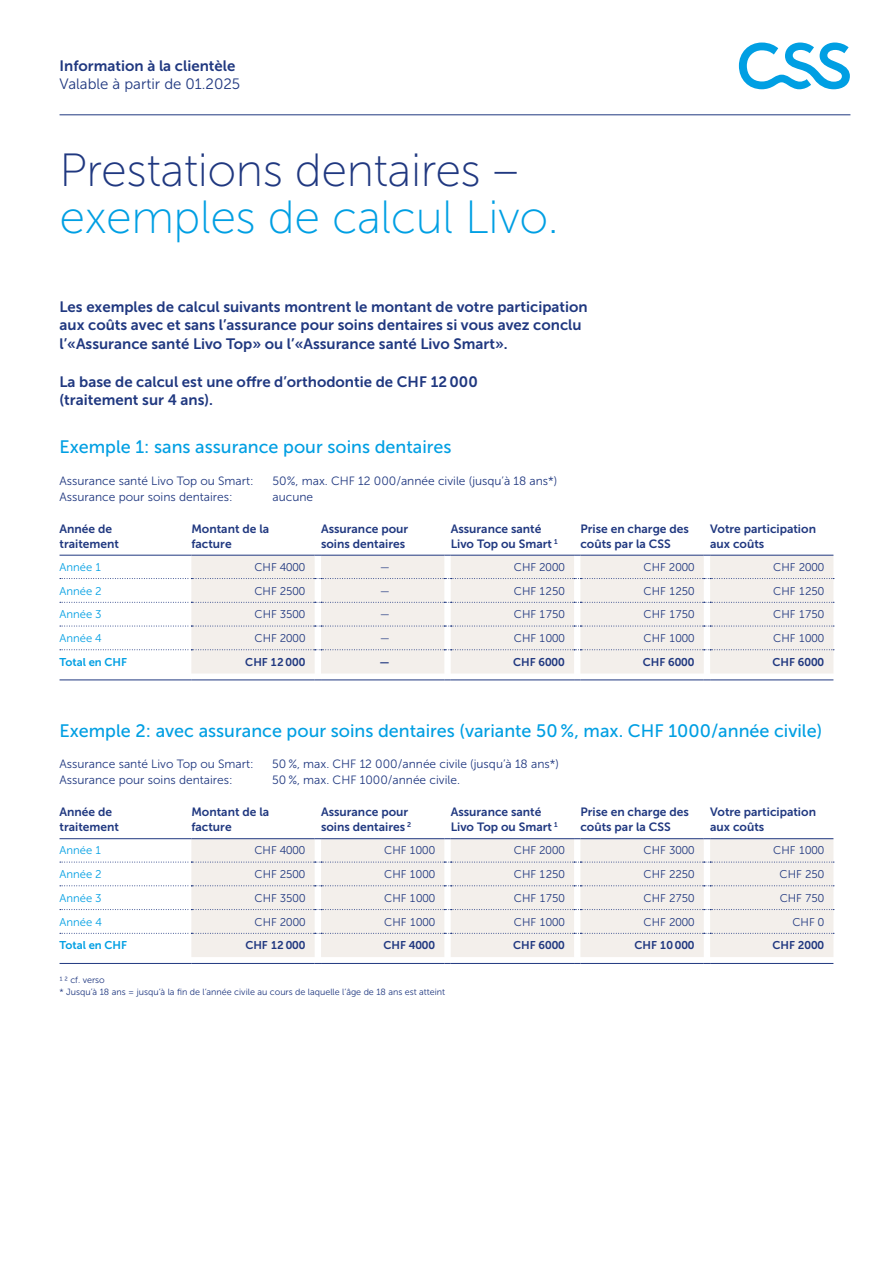
<style>
.page{position:relative;width:893px;height:1263px;background:#fff}
.page>*{position:absolute;margin:0;border:0;box-sizing:border-box;transform-origin:0 0}
.t1{font:46.5px "Museo Sans 100";letter-spacing:-.01em;color:#203880}
.t2{font:46.5px "Museo Sans 100";letter-spacing:-.01em;color:#009fe3}
.t3{font:18px "Museo Sans 500";color:#009fe3}
.t4{font:15px/18.8px "Museo Sans 700";color:#203880}
.t5{font:15px "Museo Sans 300";color:#203880}
.t6{font:12px/15px "Museo Sans 700";color:#203880}
.t7{font:12px "Museo Sans 300";color:#203880}
.t8{font:11.25px "Museo Sans 300";color:#203880}
.t9{font:11.25px "Museo Sans 700";color:#203880}
.t10{font:11.25px "Museo Sans 300";color:#009fe3}
.t11{font:11.25px "Museo Sans 700";color:#009fe3}
.t12{font:9px/12px "Museo Sans 300";color:#203880}
</style>
<div class="page">
<svg style="left:739px;top:43px;width:111px;height:46px"></svg>
<hr style="left:60px;top:114px;width:790px;height:1px;background:#203880">
<div style="left:191px;top:556px;width:642px;height:117px;background:#f3efeb"></div>
<hr style="left:60px;top:555px;width:131px;height:1px;background:#203880">
<hr style="left:191px;top:555px;width:124px;height:1px;background:#203880">
<hr style="left:321px;top:555px;width:123px;height:1px;background:#203880">
<hr style="left:451px;top:555px;width:123px;height:1px;background:#203880">
<hr style="left:580px;top:555px;width:124px;height:1px;background:#203880">
<hr style="left:710px;top:555px;width:123px;height:1px;background:#203880">
<hr style="left:60px;top:679px;width:131px;height:1px;background:#203880">
<hr style="left:191px;top:679px;width:124px;height:1px;background:#203880">
<hr style="left:321px;top:679px;width:123px;height:1px;background:#203880">
<hr style="left:451px;top:679px;width:123px;height:1px;background:#203880">
<hr style="left:580px;top:679px;width:124px;height:1px;background:#203880">
<hr style="left:710px;top:679px;width:123px;height:1px;background:#203880">
<svg style="left:60px;top:578px;width:774px;height:1px"></svg>
<svg style="left:60px;top:602px;width:774px;height:1px"></svg>
<svg style="left:60px;top:626px;width:774px;height:1px"></svg>
<svg style="left:60px;top:649px;width:774px;height:1px"></svg>
<div style="left:191px;top:839px;width:642px;height:118px;background:#f3efeb"></div>
<hr style="left:60px;top:838px;width:131px;height:1px;background:#203880">
<hr style="left:191px;top:838px;width:124px;height:1px;background:#203880">
<hr style="left:321px;top:838px;width:123px;height:1px;background:#203880">
<hr style="left:451px;top:838px;width:123px;height:1px;background:#203880">
<hr style="left:580px;top:838px;width:124px;height:1px;background:#203880">
<hr style="left:710px;top:838px;width:123px;height:1px;background:#203880">
<hr style="left:60px;top:963px;width:131px;height:1px;background:#203880">
<hr style="left:191px;top:963px;width:124px;height:1px;background:#203880">
<hr style="left:321px;top:963px;width:123px;height:1px;background:#203880">
<hr style="left:451px;top:963px;width:123px;height:1px;background:#203880">
<hr style="left:580px;top:963px;width:124px;height:1px;background:#203880">
<hr style="left:710px;top:963px;width:123px;height:1px;background:#203880">
<svg style="left:60px;top:862px;width:774px;height:1px"></svg>
<svg style="left:60px;top:885px;width:774px;height:1px"></svg>
<svg style="left:60px;top:909px;width:774px;height:1px"></svg>
<svg style="left:60px;top:933px;width:774px;height:1px"></svg>
<p class="t4" style="left:60px;top:56px;width:177px">Information à la clientèle</p>
<p class="t5" style="left:60px;top:76px;width:182px">Valable à partir de 01.2025</p>
<h1 class="t1" style="left:60px;top:145px;width:461px">Prestations dentaires –</h1>
<h1 class="t2" style="left:60px;top:192px;width:501px">exemples de calcul Livo.</h1>
<p class="t4" style="left:60px;top:297px;width:530px">Les exemples de calcul suivants montrent le montant de votre participation aux coûts avec et sans l’assurance pour soins dentaires si vous avez conclu l’«Assurance santé Livo Top» ou l’«Assurance santé Livo Smart».</p>
<p class="t4" style="left:60px;top:372px;width:420px">La base de calcul est une offre d’orthodontie de CHF 12 000 (traitement sur 4 ans).</p>
<h2 class="t3" style="left:60px;top:437px;width:394px">Exemple 1: sans assurance pour soins dentaires</h2>
<p class="t7" style="left:60px;top:474px;width:196px">Assurance santé Livo Top ou Smart:</p>
<p class="t7" style="left:273px;top:474px;width:286px">50 %, max. CHF 12 000/année civile (jusqu’à 18 ans*)</p>
<p class="t7" style="left:60px;top:490px;width:175px">Assurance pour soins dentaires:</p>
<p class="t7" style="left:273px;top:490px;width:42px">aucune</p>
<p class="t6" style="left:60px;top:521px;width:61px">Année de traitement</p>
<p class="t6" style="left:191px;top:521px;width:79px">Montant de la facture</p>
<p class="t6" style="left:321px;top:521px;width:89px">Assurance pour soins dentaires</p>
<p class="t6" style="left:451px;top:521px;width:108px">Assurance santé<br>Livo Top ou Smart <sup>1</sup></p>
<p class="t6" style="left:580px;top:521px;width:110px">Prise en charge des coûts par la CSS</p>
<p class="t6" style="left:710px;top:521px;width:107px">Votre participation aux coûts</p>
<p class="t10" style="left:60px;top:561px;width:44px">Année 1</p>
<p class="t8" style="left:254px;top:561px;width:52px">CHF 4000</p>
<p class="t8" style="left:380px;top:561px;width:12px">—</p>
<p class="t8" style="left:514px;top:561px;width:52px">CHF 2000</p>
<p class="t8" style="left:643px;top:561px;width:52px">CHF 2000</p>
<p class="t8" style="left:773px;top:561px;width:52px">CHF 2000</p>
<p class="t10" style="left:60px;top:585px;width:44px">Année 2</p>
<p class="t8" style="left:254px;top:585px;width:52px">CHF 2500</p>
<p class="t8" style="left:380px;top:585px;width:12px">—</p>
<p class="t8" style="left:514px;top:585px;width:52px">CHF 1250</p>
<p class="t8" style="left:644px;top:585px;width:52px">CHF 1250</p>
<p class="t8" style="left:773px;top:585px;width:52px">CHF 1250</p>
<p class="t10" style="left:60px;top:608px;width:44px">Année 3</p>
<p class="t8" style="left:254px;top:608px;width:52px">CHF 3500</p>
<p class="t8" style="left:380px;top:608px;width:12px">—</p>
<p class="t8" style="left:514px;top:608px;width:52px">CHF 1750</p>
<p class="t8" style="left:644px;top:608px;width:52px">CHF 1750</p>
<p class="t8" style="left:773px;top:608px;width:52px">CHF 1750</p>
<p class="t10" style="left:60px;top:632px;width:44px">Année 4</p>
<p class="t8" style="left:254px;top:632px;width:52px">CHF 2000</p>
<p class="t8" style="left:380px;top:632px;width:12px">—</p>
<p class="t8" style="left:514px;top:632px;width:52px">CHF 1000</p>
<p class="t8" style="left:644px;top:632px;width:52px">CHF 1000</p>
<p class="t8" style="left:773px;top:632px;width:52px">CHF 1000</p>
<p class="t11" style="left:60px;top:656px;width:69px">Total en CHF</p>
<p class="t9" style="left:245px;top:656px;width:62px">CHF 12 000</p>
<p class="t9" style="left:380px;top:656px;width:12px">—</p>
<p class="t9" style="left:513px;top:656px;width:53px">CHF 6000</p>
<p class="t9" style="left:643px;top:656px;width:53px">CHF 6000</p>
<p class="t9" style="left:772px;top:656px;width:53px">CHF 6000</p>
<h2 class="t3" style="left:60px;top:721px;width:764px">Exemple 2: avec assurance pour soins dentaires (variante 50 %, max. CHF 1000/année civile)</h2>
<p class="t7" style="left:60px;top:758px;width:196px">Assurance santé Livo Top ou Smart:</p>
<p class="t7" style="left:272px;top:758px;width:288px">50 %, max. CHF 12 000/année civile (jusqu’à 18 ans*)</p>
<p class="t7" style="left:60px;top:773px;width:175px">Assurance pour soins dentaires:</p>
<p class="t7" style="left:272px;top:773px;width:189px">50 %, max. CHF 1000/année civile.</p>
<p class="t6" style="left:60px;top:804px;width:61px">Année de traitement</p>
<p class="t6" style="left:191px;top:804px;width:79px">Montant de la facture</p>
<p class="t6" style="left:321px;top:804px;width:92px">Assurance pour soins dentaires <sup>2</sup></p>
<p class="t6" style="left:451px;top:804px;width:108px">Assurance santé<br>Livo Top ou Smart <sup>1</sup></p>
<p class="t6" style="left:580px;top:804px;width:110px">Prise en charge des coûts par la CSS</p>
<p class="t6" style="left:710px;top:804px;width:107px">Votre participation aux coûts</p>
<p class="t10" style="left:60px;top:844px;width:44px">Année 1</p>
<p class="t8" style="left:254px;top:844px;width:52px">CHF 4000</p>
<p class="t8" style="left:384px;top:844px;width:52px">CHF 1000</p>
<p class="t8" style="left:514px;top:844px;width:52px">CHF 2000</p>
<p class="t8" style="left:644px;top:844px;width:52px">CHF 3000</p>
<p class="t8" style="left:773px;top:844px;width:52px">CHF 1000</p>
<p class="t10" style="left:60px;top:868px;width:44px">Année 2</p>
<p class="t8" style="left:254px;top:868px;width:52px">CHF 2500</p>
<p class="t8" style="left:384px;top:868px;width:52px">CHF 1000</p>
<p class="t8" style="left:514px;top:868px;width:52px">CHF 1250</p>
<p class="t8" style="left:644px;top:868px;width:52px">CHF 2250</p>
<p class="t8" style="left:780px;top:868px;width:46px">CHF 250</p>
<p class="t10" style="left:60px;top:892px;width:44px">Année 3</p>
<p class="t8" style="left:254px;top:892px;width:52px">CHF 3500</p>
<p class="t8" style="left:384px;top:892px;width:52px">CHF 1000</p>
<p class="t8" style="left:514px;top:892px;width:52px">CHF 1750</p>
<p class="t8" style="left:644px;top:892px;width:52px">CHF 2750</p>
<p class="t8" style="left:780px;top:892px;width:46px">CHF 750</p>
<p class="t10" style="left:60px;top:916px;width:44px">Année 4</p>
<p class="t8" style="left:255px;top:916px;width:52px">CHF 2000</p>
<p class="t8" style="left:384px;top:916px;width:52px">CHF 1000</p>
<p class="t8" style="left:514px;top:916px;width:52px">CHF 1000</p>
<p class="t8" style="left:644px;top:916px;width:52px">CHF 2000</p>
<p class="t8" style="left:792px;top:916px;width:33px">CHF 0</p>
<p class="t11" style="left:60px;top:939px;width:69px">Total en CHF</p>
<p class="t9" style="left:245px;top:939px;width:62px">CHF 12 000</p>
<p class="t9" style="left:383px;top:939px;width:53px">CHF 4000</p>
<p class="t9" style="left:513px;top:939px;width:53px">CHF 6000</p>
<p class="t9" style="left:634px;top:939px;width:62px">CHF 10 000</p>
<p class="t9" style="left:773px;top:939px;width:53px">CHF 2000</p>
<p class="t12" style="left:60px;top:974px;width:387px">1 2 cf. verso<br>* Jusqu’à 18 ans = jusqu‘à la fin de l‘année civile au cours de laquelle l‘âge de 18 ans est atteint</p>
</div>
